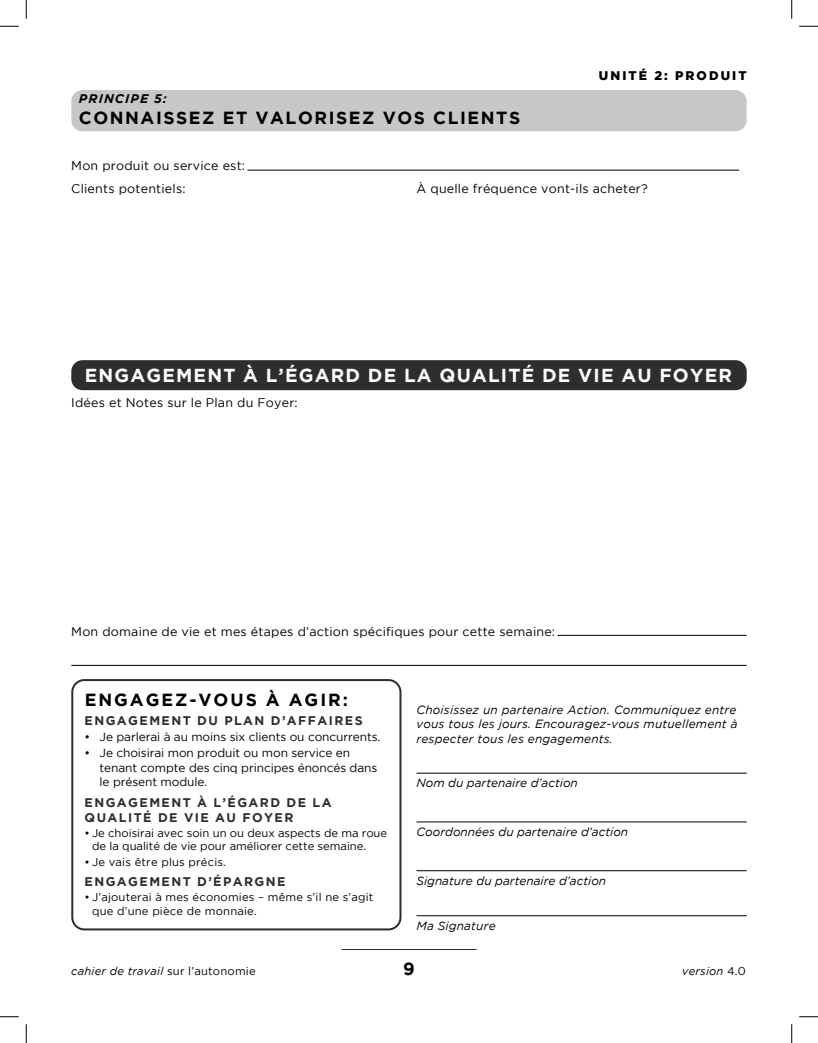
<style>
.page{position:relative;width:818px;height:1043px;background:#fff}
.page>*{position:absolute;margin:0;border:0;box-sizing:border-box;transform-origin:0 0}
.t1{font:700 18.75px "Gotham";letter-spacing:.065em;color:#fff}
.t2{font:700 17.5px "Gotham";letter-spacing:.09em;color:#000}
.t3{font:700 17.5px "Gotham";letter-spacing:.115em;color:#000}
.t4{font:12.5px "Gotham";letter-spacing:.015em;color:#000}
.t5{font:700 12.5px/15px "Gotham";letter-spacing:.115em;color:#2e2e2e}
.t6{font:900 12.5px "Gotham";letter-spacing:.165em;color:#000}
.t7{font:italic 700 12.5px "Gotham";letter-spacing:.09em;color:#000}
.t8{font:italic 11.88px/14.2px "Gotham";color:#000;text-align:justify}
.t9{font:11.88px/14.2px "Gotham";letter-spacing:-.01em;color:#000}
.t10{font:11.25px/13.5px "Gotham";letter-spacing:.015em;color:#000}
.t11{font:11.25px/13.5px "Gotham";letter-spacing:-.005em;color:#000}
.t12{font:italic 11.25px "Gotham";letter-spacing:.015em;color:#000}
.s1{font-style:normal}
</style>
<div class="page">
<hr style="left:341px;top:949px;width:135px;height:1px;background:#2e2e2e">
<div style="left:71px;top:90px;width:675px;height:41px;background:#c7c7c7;border-radius:11px"></div>
<hr style="left:71px;top:170px;width:668px;height:1px;background:#000">
<hr style="left:71px;top:168px;width:176px;height:4px;background:#fff">
<hr style="left:71px;top:635px;width:675px;height:1px;background:#000">
<hr style="left:71px;top:633px;width:486px;height:4px;background:#fff">
<hr style="left:71px;top:665px;width:675px;height:1px;background:#000">
<div style="left:71px;top:360px;width:675px;height:30px;background:#2e2e2e;border-radius:11px"></div>
<div style="left:71px;top:679px;width:330px;height:251px;border:2px solid #2e2e2e;border-radius:12px"></div>
<hr style="left:416px;top:772px;width:330px;height:1px;background:#000">
<hr style="left:416px;top:821px;width:330px;height:1px;background:#000">
<hr style="left:416px;top:870px;width:330px;height:1px;background:#000">
<hr style="left:416px;top:915px;width:330px;height:1px;background:#000">
<svg style="left:0;top:25px;width:19px;height:2px"></svg>
<svg style="left:799px;top:25px;width:19px;height:2px"></svg>
<svg style="left:0;top:1016px;width:19px;height:1px"></svg>
<svg style="left:799px;top:1016px;width:19px;height:1px"></svg>
<svg style="left:25px;top:0;width:2px;height:19px"></svg>
<svg style="left:25px;top:1024px;width:2px;height:18px"></svg>
<svg style="left:791px;top:0;width:1px;height:19px"></svg>
<svg style="left:791px;top:1024px;width:1px;height:18px"></svg>
<p class="t7" style="left:79px;top:91px;width:89px">PRINCIPE 5:</p>
<h2 class="t2" style="left:79px;top:108px;width:443px">CONNAISSEZ ET VALORISEZ VOS CLIENTS</h2>
<p class="t4" style="left:71px;top:159px;width:175px">Mon produit ou service est:</p>
<p class="t6" style="left:599px;top:69px;width:149px">UNITÉ 2: PRODUIT</p>
<p class="t4" style="left:71px;top:182px;width:116px">Clients potentiels:</p>
<p class="t4" style="left:416px;top:182px;width:233px">À quelle fréquence vont-ils acheter?</p>
<h1 class="t1" style="left:85px;top:364px;width:648px">ENGAGEMENT À L’ÉGARD DE LA QUALITÉ DE VIE AU FOYER</h1>
<p class="t4" style="left:71px;top:395px;width:228px">Idées et Notes sur le Plan du Foyer:</p>
<p class="t4" style="left:71px;top:624px;width:485px">Mon domaine de vie et mes étapes d’action spécifiques pour cette semaine:</p>
<h2 class="t3" style="left:85px;top:690px;width:265px">ENGAGEZ-VOUS À AGIR:</h2>
<p class="t5" style="left:85px;top:713px;width:279px">ENGAGEMENT DU PLAN D’AFFAIRES</p>
<p class="t9" style="left:85px;top:729px;width:297px">• Je parlerai à au moins six clients ou concurrents.</p>
<p class="t9" style="left:100px;top:746px;width:279px;text-indent:-15px">• Je choisirai mon produit ou mon service en tenant compte des cinq principes énoncés dans le présent module.</p>
<p class="t5" style="left:85px;top:794px;width:248px">ENGAGEMENT À L’ÉGARD DE LA<br>QUALITÉ DE VIE AU FOYER</p>
<p class="t11" style="left:92px;top:826px;width:296px;text-indent:-8px">• Je choisirai avec soin un ou deux aspects de ma roue de la qualité de vie pour améliorer cette semaine.</p>
<p class="t10" style="left:85px;top:855px;width:143px">• Je vais être plus précis.</p>
<p class="t5" style="left:85px;top:873px;width:202px">ENGAGEMENT D’ÉPARGNE</p>
<p class="t10" style="left:92px;top:890px;width:283px;text-indent:-8px">• J’ajouterai à mes économies – même s’il ne s’agit que d’une pièce de monnaie.</p>
<p class="t8" style="left:416px;top:702px;width:322px">Choisissez un partenaire Action. Communiquez entre vous tous les jours. Encouragez-vous mutuellement à respecter tous les engagements.</p>
<p class="t8" style="left:416px;top:776px;width:163px">Nom du partenaire d’action</p>
<p class="t8" style="left:416px;top:824px;width:213px">Coordonnées du partenaire d’action</p>
<p class="t8" style="left:416px;top:873px;width:191px">Signature du partenaire d’action</p>
<p class="t8" style="left:416px;top:918px;width:81px">Ma Signature</p>
<p class="t12" style="left:71px;top:965px;width:186px">cahier de travail <span class="s1">sur l’autonomie</span></p>
<h2 class="t2" style="left:403px;top:959px;width:13px">9</h2>
<p class="t12" style="left:682px;top:965px;width:65px">version <span class="s1">4.0</span></p>
</div>
